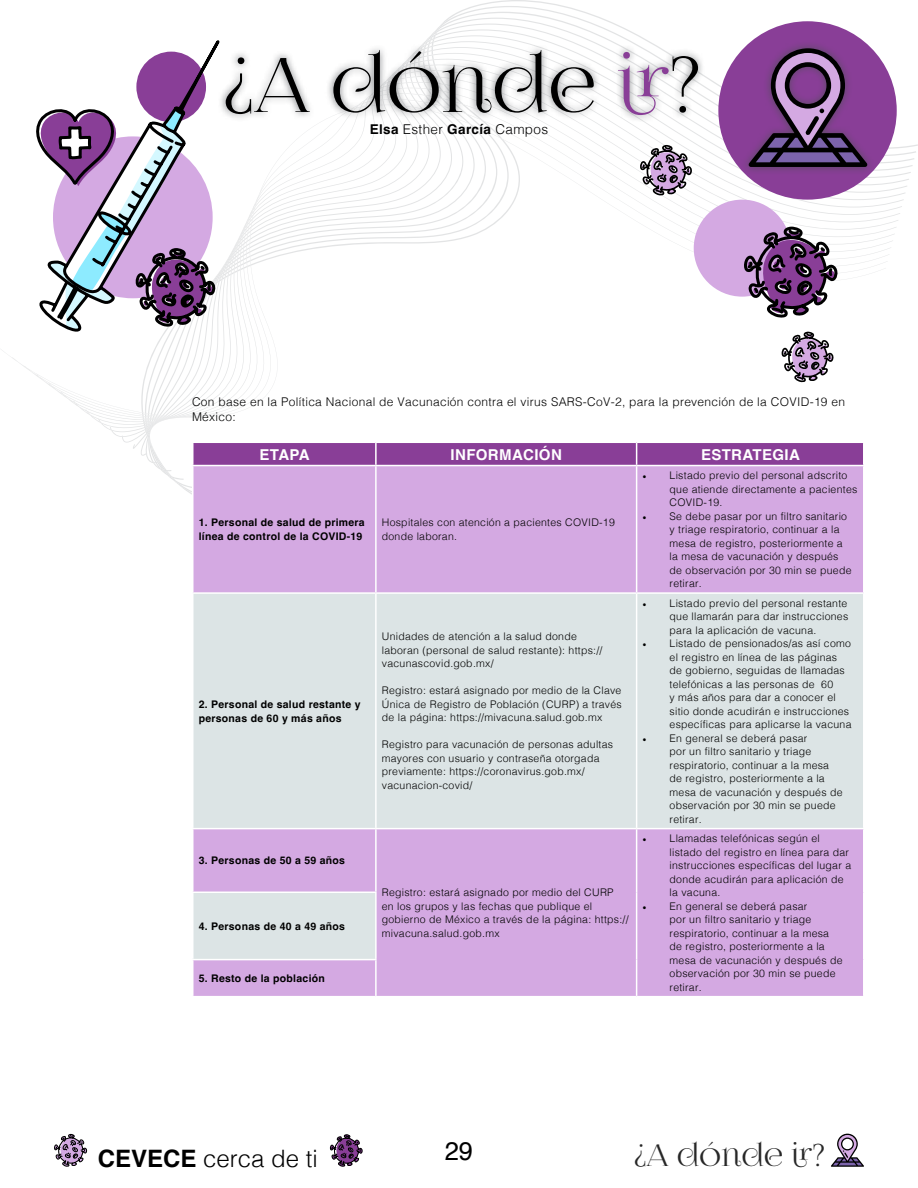
<style>
.page{position:relative;width:918px;height:1188px;background:#fff}
.page>*{position:absolute;margin:0;border:0;box-sizing:border-box;transform-origin:0 0}
.t1{font:75px "Foglihten No 07";color:#000}
.t2{font:30px "Foglihten No 07";color:#272727}
.t3{font:25.5px "Helvetica";color:#000}
.t4{font:300 24px "Helvetica";color:#000}
.t5{font:700 15px "Helvetica";letter-spacing:.025em;color:#fff}
.t6{font:300 13.5px "Helvetica";letter-spacing:.025em;color:#000}
.t7{font:300 12px/15px "Helvetica";letter-spacing:.025em;color:#000}
.t8{font:300 10.5px/13.5px "Helvetica";letter-spacing:.025em;color:#000}
.t9{font:700 10.5px/13.5px "Helvetica";letter-spacing:.025em;color:#000}
.s1{color:#893e97}
.s2{font-weight:700}
.s3{font-family:"Minion Pro";font-weight:400}
</style>
<div class="page">
<svg style="left:2px;top:105px;width:884px;height:313px"></svg>
<div style="left:694px;top:200px;width:97px;height:97px;background:#d4a9e2;border-radius:50%"></div>
<svg style="left:29px;top:40px;width:189px;height:314px"></svg>
<div style="left:718px;top:21px;width:179px;height:179px;background:#893e97;border-radius:50%"></div>
<div style="left:218px;top:43px;width:488px;height:80px;background:#4b4e53;opacity:.75"></div>
<svg style="left:638px;top:144px;width:56px;height:53px"></svg>
<svg style="left:740px;top:225px;width:100px;height:95px"></svg>
<svg style="left:780px;top:331px;width:55px;height:52px"></svg>
<div style="left:741px;top:40px;width:134px;height:135px;background:#4b4e53;opacity:.75"></div>
<svg style="left:749px;top:48px;width:118px;height:119px"></svg>
<div style="left:194px;top:466px;width:669px;height:530px;background:#d4a9e2"></div>
<div style="left:194px;top:594px;width:669px;height:234px;background:#dce4e5"></div>
<div style="left:193px;top:892px;width:183px;height:68px;background:#dce4e5"></div>
<svg style="left:193px;top:442px;width:670px;height:23px;background:#8f499d"></svg>
<hr style="left:375px;top:466px;width:2px;height:126px;background:#fff">
<hr style="left:636px;top:466px;width:1px;height:126px;background:#fff">
<hr style="left:192px;top:592px;width:184px;height:2px;background:#fff">
<hr style="left:376px;top:592px;width:261px;height:2px;background:#fff">
<hr style="left:375px;top:594px;width:2px;height:234px;background:#fff">
<hr style="left:637px;top:592px;width:228px;height:2px;background:#fff">
<hr style="left:636px;top:594px;width:1px;height:234px;background:#fff">
<hr style="left:192px;top:828px;width:184px;height:1px;background:#fff">
<hr style="left:376px;top:828px;width:261px;height:1px;background:#fff">
<hr style="left:375px;top:829px;width:2px;height:63px;background:#fff">
<hr style="left:637px;top:828px;width:228px;height:1px;background:#fff">
<hr style="left:636px;top:829px;width:1px;height:63px;background:#fff">
<hr style="left:636px;top:892px;width:1px;height:68px;background:#fff">
<hr style="left:375px;top:960px;width:2px;height:36px;background:#fff">
<hr style="left:636px;top:960px;width:1px;height:36px;background:#fff">
<hr style="left:192px;top:892px;width:185px;height:1px;background:#fff">
<hr style="left:192px;top:893px;width:2px;height:66px;background:#fff">
<hr style="left:375px;top:893px;width:2px;height:66px;background:#fff">
<hr style="left:192px;top:959px;width:185px;height:1px;background:#fff">
<svg style="left:54px;top:1133px;width:34px;height:34px"></svg>
<svg style="left:329px;top:1134px;width:34px;height:33px"></svg>
<svg style="left:831px;top:1134px;width:33px;height:33px"></svg>
<h1 class="t1" style="left:223px;top:42px;width:479px">¿A dónde <span class="s1">ir</span>?</h1>
<p class="t6" style="left:370px;top:118px;width:180px"><span class="s2">Elsa</span> Esther <span class="s2">García</span> Campos</p>
<p class="t7" style="left:192px;top:393px;width:655px">Con base en la Política Nacional de Vacunación contra el virus SARS-CoV-2, para la prevención de la COVID-19 en<br>México:</p>
<h3 class="t5" style="left:260px;top:445px;width:52px">ETAPA</h3>
<h3 class="t5" style="left:451px;top:445px;width:113px">INFORMACIÓN</h3>
<h3 class="t5" style="left:701px;top:445px;width:100px">ESTRATEGIA</h3>
<p class="t9" style="left:199px;top:517px;width:168px">1. Personal de salud de primera línea de control de la COVID-19</p>
<p class="t8" style="left:382px;top:515px;width:235px">Hospitales con atención a pacientes COVID-19 donde laboran.</p>
<p class="t9" style="left:199px;top:699px;width:163px">2. Personal de salud restante y personas de 60 y más años</p>
<p class="t8" style="left:382px;top:629px;width:222px">Unidades de atención a la salud donde laboran (personal de salud restante): https:// vacunascovid.gob.mx/</p>
<p class="t8" style="left:382px;top:683px;width:241px;text-align:justify">Registro: estará asignado por medio de la Clave Única de Registro de Población (CURP) a través de la página: https://mivacuna.salud.gob.mx</p>
<p class="t8" style="left:382px;top:737px;width:233px">Registro para vacunación de personas adultas mayores con usuario y contraseña otorgada previamente: https://coronavirus.gob.mx/ vacunacion-covid/</p>
<p class="t9" style="left:199px;top:855px;width:148px">3. Personas de 50 a 59 años</p>
<p class="t9" style="left:199px;top:921px;width:148px">4. Personas de 40 a 49 años</p>
<p class="t9" style="left:199px;top:973px;width:128px">5. Resto de la población</p>
<p class="t8" style="left:382px;top:885px;width:248px">Registro: estará asignado por medio del CURP<br>en los grupos y las fechas que publique el gobierno de México a través de la página: https:// mivacuna.salud.gob.mx</p>
<p class="t8" style="left:670px;top:468px;width:189px;text-indent:-27px"><span class="s3">•</span> Listado previo del personal adscrito que atiende directamente a pacientes<br>COVID-19.</p>
<p class="t8" style="left:670px;top:508px;width:183px;text-indent:-27px"><span class="s3">•</span> Se debe pasar por un filtro sanitario y triage respiratorio, continuar a la mesa de registro, posteriormente a la mesa de vacunación y después de observación por 30 min se puede retirar.</p>
<p class="t8" style="left:670px;top:595px;width:180px;text-align:justify;text-indent:-27px"><span class="s3">•</span> Listado previo del personal restante que llamarán para dar instrucciones para la aplicación de vacuna.</p>
<p class="t8" style="left:670px;top:636px;width:183px;text-indent:-27px"><span class="s3">•</span> Listado de pensionados/as así como el registro en línea de las páginas de gobierno, seguidas de llamadas telefónicas a las personas de 60<br>y más años para dar a conocer el sitio donde acudirán e instrucciones específicas para aplicarse la vacuna</p>
<p class="t8" style="left:670px;top:730px;width:175px;text-indent:-27px"><span class="s3">•</span> En general se deberá pasar<br>por un filtro sanitario y triage respiratorio, continuar a la mesa de registro, posteriormente a la mesa de vacunación y después de observación por 30 min se puede retirar.</p>
<p class="t8" style="left:670px;top:831px;width:183px;text-indent:-27px"><span class="s3">•</span> Llamadas telefónicas según el listado del registro en línea para dar instrucciones específicas del lugar a donde acudirán para aplicación de la vacuna.</p>
<p class="t8" style="left:670px;top:899px;width:175px;text-indent:-27px"><span class="s3">•</span> En general se deberá pasar<br>por un filtro sanitario y triage respiratorio, continuar a la mesa de registro, posteriormente a la mesa de vacunación y después de observación por 30 min se puede retirar.</p>
<h3 class="t4" style="left:98px;top:1138px;width:222px"><span class="s2">CEVECE</span> cerca de ti</h3>
<h2 class="t2" style="left:634px;top:1138px;width:192px">¿A dónde ir?</h2>
<h3 class="t3" style="left:445px;top:1131px;width:30px">29</h3>
</div>
